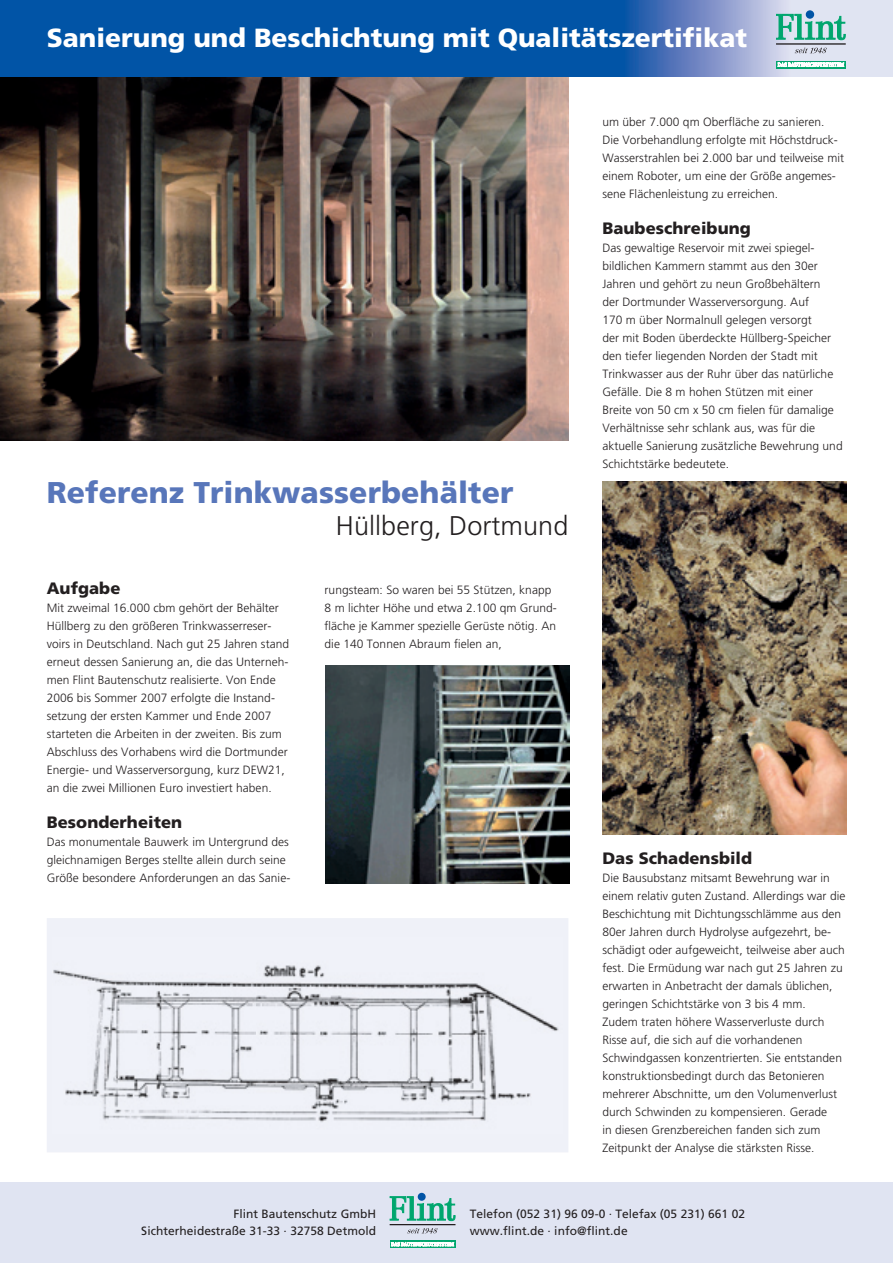
<style>
.page{position:relative;width:893px;height:1263px;background:#fff}
.page>*{position:absolute;margin:0;border:0;box-sizing:border-box;transform-origin:0 0}
.t1{font:900 30px "Frutiger";letter-spacing:.005em;color:#5876ba}
.t2{font:300 27px "Frutiger";letter-spacing:.005em;color:#231f20}
.t3{font:900 26.25px "Frutiger";color:#fff}
.t4{font:900 16.5px "Frutiger";letter-spacing:.005em;color:#231f20}
.t5{font:300 12px/18px "Frutiger";letter-spacing:.005em;color:#231f20}
.t6{font:12px/16.5px "Frutiger";letter-spacing:.005em;color:#231f20;text-align:right}
</style>
<div class="page">
<img style="left:0;top:77px;width:568px;height:363px">
<div style="left:0;top:1182px;width:893px;height:81px;background:#e0e4f2"></div>
<div style="left:0;top:0;width:893px;height:77px;background:#0154a6"></div>
<img style="left:325px;top:666px;width:244px;height:217px">
<img style="left:602px;top:482px;width:244px;height:352px">
<svg style="left:390px;top:1196px;width:65px;height:25px"></svg>
<div style="left:418px;top:1193px;width:8px;height:8px;background:#0154a6;border-radius:50%"></div>
<hr style="left:390px;top:1224px;width:65px;height:1px;background:#231f20">
<svg style="left:390px;top:1240px;width:65px;height:8px"></svg>
<svg style="left:391px;top:1242px;width:63px;height:4px"></svg>
<svg style="left:407px;top:1228px;width:31px;height:5px"></svg>
<div style="left:47px;top:918px;width:521px;height:234px;background:#eff1f8"></div>
<img style="left:52px;top:937px;width:511px;height:196px">
<svg style="left:628px;top:0;width:265px;height:77px;background:#99abd5"></svg>
<svg style="left:776px;top:13px;width:70px;height:28px;background:#84c9bc"></svg>
<div style="left:806px;top:10px;width:8px;height:9px;background:#0154a6;border-radius:50%"></div>
<hr style="left:776px;top:43px;width:70px;height:2px;background:#231f20">
<svg style="left:776px;top:61px;width:70px;height:8px"></svg>
<svg style="left:778px;top:62px;width:66px;height:5px"></svg>
<svg style="left:795px;top:48px;width:32px;height:5px"></svg>
<h3 class="t3" style="left:47px;top:21px;width:702px">Sanierung und Beschichtung mit Qualitätszertifikat</h3>
<h1 class="t1" style="left:47px;top:474px;width:468px">Referenz Trinkwasserbehälter</h1>
<h2 class="t2" style="left:336px;top:511px;width:234px">Hüllberg, Dortmund</h2>
<h3 class="t4" style="left:47px;top:578px;width:75px">Aufgabe</h3>
<p class="t5" style="left:47px;top:599px;width:244px">Mit zweimal 16.000 cbm gehört der Behälter Hüllberg zu den größeren Trinkwasserreser&shy;voirs in Deutschland. Nach gut 25 Jahren stand erneut dessen Sanierung an, die das Unterneh&shy;men Flint Bautenschutz realisierte. Von Ende 2006 bis Sommer 2007 erfolgte die Instand&shy;setzung der ersten Kammer und Ende 2007 starteten die Arbeiten in der zweiten. Bis zum Abschluss des Vorhabens wird die Dortmunder Energie- und Wasserversorgung, kurz DEW21, an die zwei Millionen Euro investiert haben.</p>
<h3 class="t4" style="left:47px;top:812px;width:137px">Besonderheiten</h3>
<p class="t5" style="left:47px;top:833px;width:245px">Das monumentale Bauwerk im Untergrund des gleichnamigen Berges stellte allein durch seine<br>Größe besondere Anforderungen an das Sanie-</p>
<p class="t5" style="left:325px;top:581px;width:234px">rungsteam: So waren bei 55 Stützen, knapp 8 m lichter Höhe und etwa 2.100 qm Grund&shy;fläche je Kammer spezielle Gerüste nötig. An die 140 Tonnen Abraum fielen an,</p>
<p class="t5" style="left:602px;top:113px;width:243px">um über 7.000 qm Oberfläche zu sanieren.<br>Die Vorbehandlung erfolgte mit Höchstdruck-Wasserstrahlen bei 2.000 bar und teilweise mit einem Roboter, um eine der Größe angemes&shy;sene Flächenleistung zu erreichen.</p>
<h3 class="t4" style="left:602px;top:218px;width:150px">Baubeschreibung</h3>
<p class="t5" style="left:602px;top:239px;width:242px">Das gewaltige Reservoir mit zwei spiegel&shy;bildlichen Kammern stammt aus den 30er Jahren und gehört zu neun Großbehältern<br>der Dortmunder Wasserversorgung. Auf<br>170 m über Normalnull gelegen versorgt<br>der mit Boden überdeckte Hüllberg-Speicher den tiefer liegenden Norden der Stadt mit Trinkwasser aus der Ruhr über das natürliche Gefälle. Die 8 m hohen Stützen mit einer Breite von 50 cm x 50 cm fielen für damalige Verhältnisse sehr schlank aus, was für die aktuelle Sanierung zusätzliche Bewehrung und Schichtstärke bedeutete.</p>
<h3 class="t4" style="left:602px;top:848px;width:151px">Das Schadensbild</h3>
<p class="t5" style="left:602px;top:869px;width:245px">Die Bausubstanz mitsamt Bewehrung war in einem relativ guten Zustand. Allerdings war die Beschichtung mit Dichtungsschlämme aus den 80er Jahren durch Hydrolyse aufgezehrt, be&shy;schädigt oder aufgeweicht, teilweise aber auch fest. Die Ermüdung war nach gut 25 Jahren zu erwarten in Anbetracht der damals üblichen, geringen Schichtstärke von 3 bis 4 mm.<br>Zudem traten höhere Wasserverluste durch Risse auf, die sich auf die vorhandenen Schwindgassen konzentrierten. Sie entstanden konstruktionsbedingt durch das Betonieren mehrerer Abschnitte, um den Volumenverlust durch Schwinden zu kompensieren. Gerade<br>in diesen Grenzbereichen fanden sich zum Zeitpunkt der Analyse die stärksten Risse.</p>
<p class="t6" style="left:141px;top:1206px;width:236px">Flint Bautenschutz GmbH<br>Sichterheidestraße 31-33 · 32758 Detmold</p>
<p class="t6" style="left:470px;top:1206px;width:277px;text-align:left">Telefon (052 31) 96 09-0 · Telefax (05 231) 661 02 www.flint.de · info@flint.de</p>
</div>
